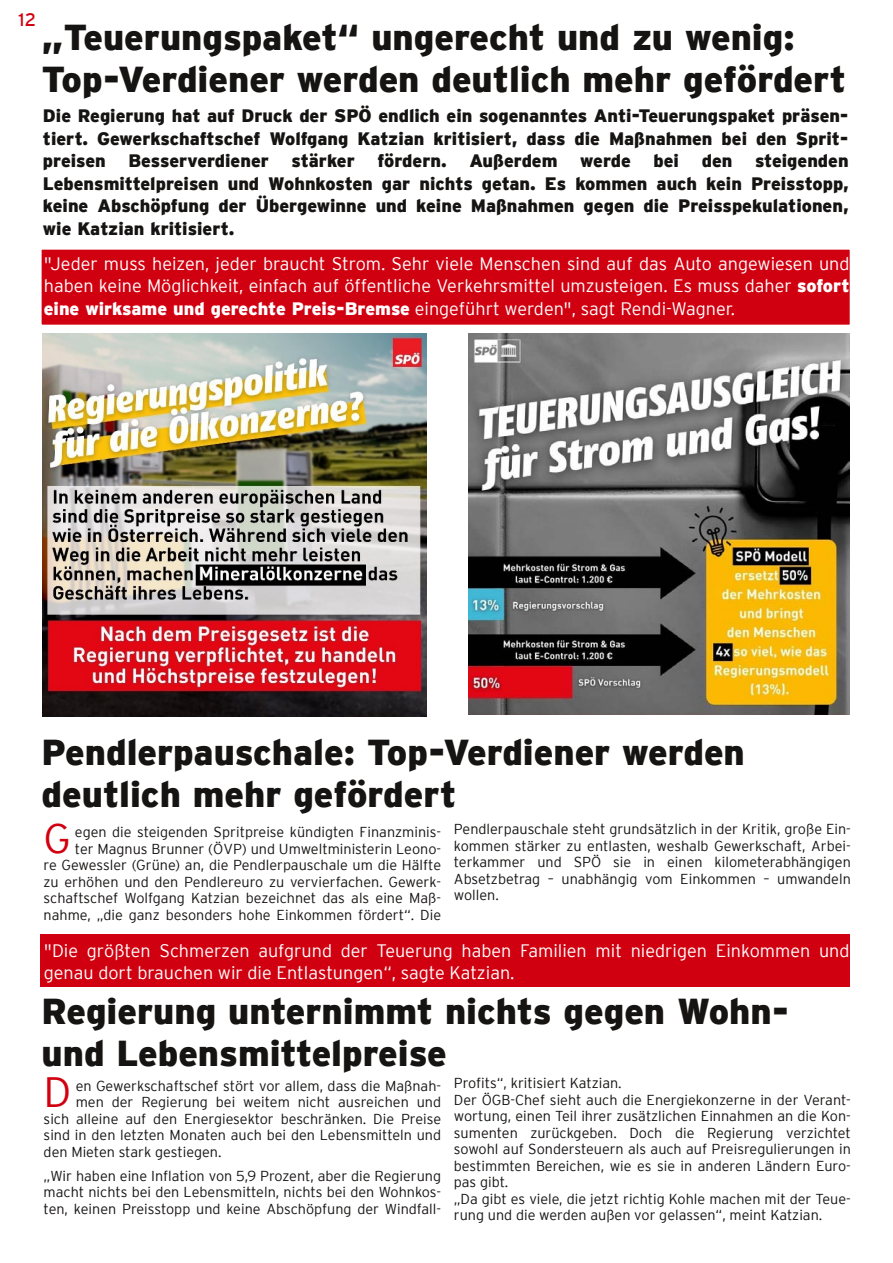
<style>
.page{position:relative;width:893px;height:1263px;background:#fff}
.page>*{position:absolute;margin:0;border:0;box-sizing:border-box;transform-origin:0 0}
.t1{font:300 42.3px "Interstate";color:#d10010}
.t2{font:300 41.1px "Interstate";color:#d10010}
.t3{font:900 36px/42px "Interstate";color:#161413}
.t4{font:900 18px/22.5px "Interstate";color:#161413;text-align:justify}
.t5{font:300 18px/22.5px "Interstate";color:#fff}
.t6{font:18px "Interstate";color:#d10010}
.t7{font:300 14.4px/16.5px "Interstate";color:#161413;text-align:justify}
.s1{font-weight:900}
</style>
<div class="page">
<div style="left:41px;top:249px;width:809px;height:76px;background:#d10010"></div>
<div style="left:40px;top:248px;width:811px;height:78px;border:2px solid #fff"></div>
<div style="left:40px;top:934px;width:810px;height:52px;background:#d10010"></div>
<img style="left:43px;top:333px;width:383px;height:384px">
<img style="left:469px;top:333px;width:381px;height:381px">
<p class="t6" style="left:19px;top:9px;width:19px">12</p>
<h3 class="t3" style="left:42px;top:16px;width:806px">„Teuerungspaket“ ungerecht und zu wenig:<br>Top-Verdiener werden deutlich mehr gefördert</h3>
<p class="t4" style="left:43px;top:105px;width:807px">Die Regierung hat auf Druck der SPÖ endlich ein sogenanntes Anti-Teuerungspaket präsen&shy;tiert. Gewerkschaftschef Wolfgang Katzian kritisiert, dass die Maßnahmen bei den Sprit&shy;preisen</p>
<p class="t4" style="left:129px;top:150px;width:142px">Besserverdiener</p>
<p class="t4" style="left:292px;top:150px;width:65px">stärker</p>
<p class="t4" style="left:377px;top:150px;width:71px">fördern.</p>
<p class="t4" style="left:469px;top:150px;width:90px">Außerdem</p>
<p class="t4" style="left:580px;top:150px;width:52px">werde</p>
<p class="t4" style="left:654px;top:150px;width:27px">bei</p>
<p class="t4" style="left:702px;top:150px;width:32px">den</p>
<p class="t4" style="left:43px;top:150px;width:807px;text-indent:712px">steigenden Lebensmittelpreisen und Wohnkosten gar nichts getan. Es kommen auch kein Preisstopp, keine Abschöpfung der Übergewinne und keine Maßnahmen gegen die Preisspekulationen, wie Katzian kritisiert.</p>
<p class="t5" style="left:44px;top:252px;width:807px;text-align:justify">"Jeder muss heizen, jeder braucht Strom. Sehr viele Menschen sind auf das Auto angewiesen und haben keine Möglichkeit, einfach auf öffentliche Verkehrsmittel umzusteigen. Es muss daher <span class="s1">sofort eine wirksame und gerechte Preis-Bremse</span> eingeführt werden", sagt Rendi-Wagner.</p>
<h3 class="t3" style="left:42px;top:731px;width:705px">Pendlerpauschale: Top-Verdiener werden deutlich mehr gefördert</h3>
<h2 class="t2" style="left:44px;top:815px;width:29px">G</h2>
<p class="t7" style="left:44px;top:824px;width:399px;text-align:right">egen die steigenden Spritpreise kündigten Finanzminis-<br>ter Magnus Brunner (ÖVP) und Umweltministerin Leono-<br>re Gewessler (Grüne) an, die Pendlerpauschale um die Hälfte zu erhöhen und den Pendlereuro zu vervierfachen. Gewerk&shy;schaftschef Wolfgang Katzian bezeichnet das als eine Maß&shy;nahme, „die ganz besonders hohe Einkommen fördert“. Die</p>
<p class="t7" style="left:454px;top:821px;width:398px">Pendlerpauschale steht grundsätzlich in der Kritik, große Ein&shy;kommen stärker zu entlasten, weshalb Gewerkschaft, Arbei&shy;terkammer und SPÖ sie in einen kilometerabhängigen Absetzbetrag – unabhängig vom Einkommen – umwandeln wollen.</p>
<p class="t5" style="left:44px;top:939px;width:807px">"Die größten Schmerzen aufgrund der Teuerung haben Familien mit niedrigen Einkommen und genau dort brauchen wir die Entlastungen“, sagte Katzian.</p>
<h3 class="t3" style="left:42px;top:990px;width:749px">Regierung unternimmt nichts gegen Wohn&shy;und Lebensmittelpreise</h3>
<h1 class="t1" style="left:44px;top:1068px;width:29px">D</h1>
<p class="t7" style="left:76px;top:1077px;width:367px">en Gewerkschaftschef stört vor allem, dass die Maßnah-</p>
<p class="t7" style="left:454px;top:1075px;width:398px;text-align:left">Profits“, kritisiert Katzian.<br>Der ÖGB-Chef sieht auch die Energiekonzerne in der Verant&shy;wortung, einen Teil ihrer zusätzlichen Einnahmen an die Kon&shy;sumenten zurückgeben. Doch die Regierung verzichtet sowohl auf Sondersteuern als auch auf Preisregulierungen in bestimmten Bereichen, wie es sie in anderen Ländern Euro&shy;pas gibt.<br>„Da gibt es viele, die jetzt richtig Kohle machen mit der Teue&shy;rung und die werden außen vor gelassen“, meint Katzian.</p>
<p class="t7" style="left:76px;top:1094px;width:367px">men der Regierung bei weitem nicht ausreichen und</p>
<p class="t7" style="left:44px;top:1110px;width:399px">sich alleine auf den Energiesektor beschränken. Die Preise</p>
<p class="t7" style="left:44px;top:1127px;width:399px">sind in den letzten Monaten auch bei den Lebensmitteln und</p>
<p class="t7" style="left:44px;top:1143px;width:179px">den Mieten stark gestiegen.</p>
<p class="t7" style="left:44px;top:1167px;width:399px">„Wir haben eine Inflation von 5,9 Prozent, aber die Regierung macht nichts bei den Lebensmitteln, nichts bei den Wohnkos&shy;ten, keinen Preisstopp und keine Abschöpfung der Windfall-</p>
</div>
